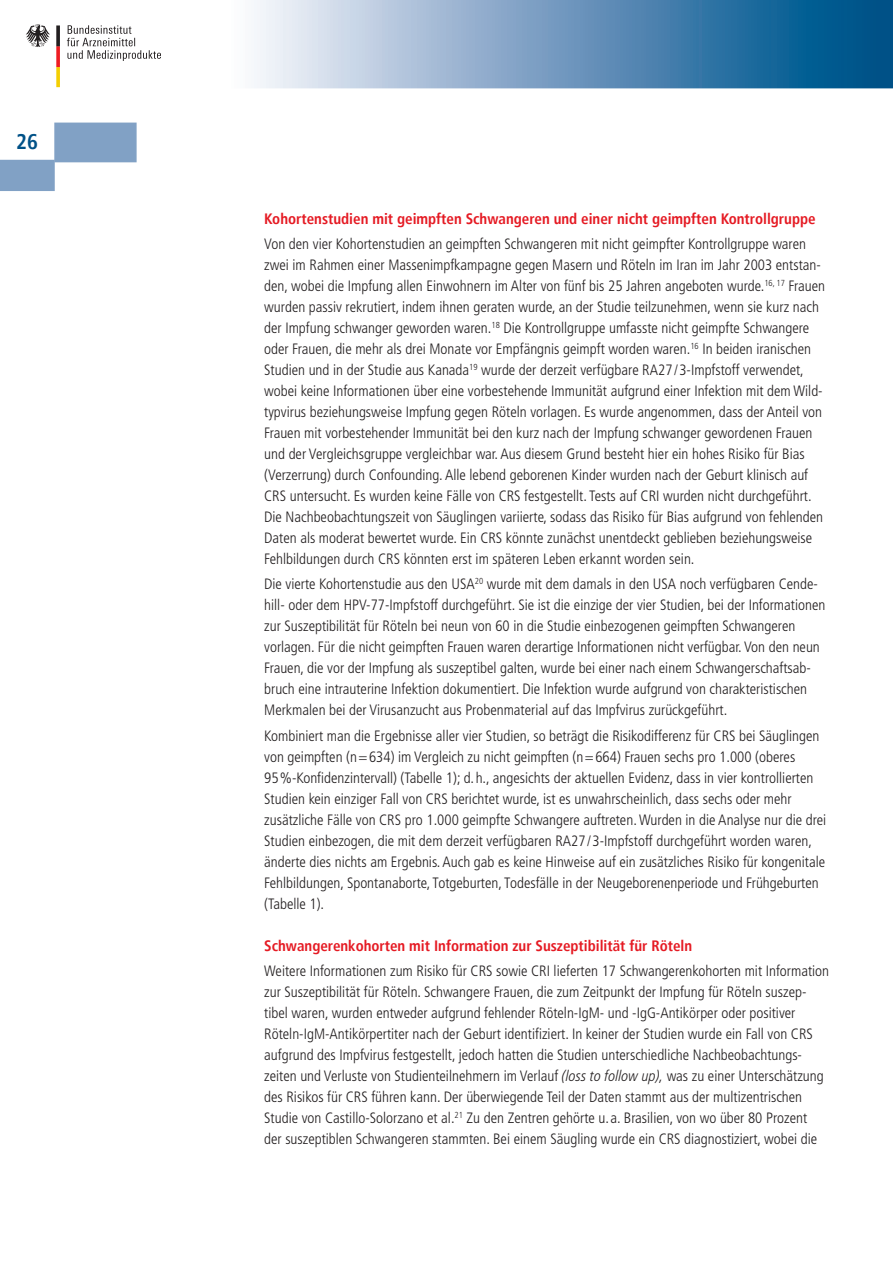
<style>
.page{position:relative;width:893px;height:1263px;background:#fff}
.page>*{position:absolute;margin:0;border:0;box-sizing:border-box;transform-origin:0 0}
.t1{font:700 condensed 21px "Frutiger";color:#005187}
.t2{font:300 condensed 15px/21px "Frutiger LT";color:#231f20}
.t3{font:700 condensed 15px "Frutiger";color:#e51a23}
.s1{font-family:"Frutiger LT Pro";font-style:italic}
</style>
<div class="page">
<svg style="left:160px;top:0;width:732px;height:88px"></svg>
<div style="left:54px;top:123px;width:83px;height:39px;background:#81a1c5;border:2px solid #81a1c5"></div>
<div style="left:0;top:160px;width:55px;height:31px;background:#81a1c5"></div>
<svg style="left:26px;top:24px;width:24px;height:23px"></svg>
<svg style="left:56px;top:25px;width:4px;height:62px"></svg>
<svg style="left:67px;top:25px;width:93px;height:36px"></svg>
<svg style="left:892px;top:0;width:1px;height:88px"></svg>
<h1 class="t1" style="left:16px;top:130px;width:23px">26</h1>
<p class="t3" style="left:264px;top:210px;width:553px">Kohortenstudien mit geimpften Schwangeren und einer nicht geimpften Kontrollgruppe</p>
<p class="t2" style="left:264px;top:234px;width:562px">Von den vier Kohortenstudien an geimpften Schwangeren mit nicht geimpfter Kontrollgruppe waren zwei im Rahmen einer Massenimpfkampagne gegen Masern und Röteln im Iran im Jahr 2003 entstan&shy;den, wobei die Impfung allen Einwohnern im Alter von fünf bis 25 Jahren angeboten wurde.<sup>16,</sup> <sup>17</sup> Frauen wurden passiv rekrutiert, indem ihnen geraten wurde, an der Studie teilzunehmen, wenn sie kurz nach der Impfung schwanger geworden waren.<sup>18</sup> Die Kontrollgruppe umfasste nicht geimpfte Schwangere oder Frauen, die mehr als drei Monate vor Empfängnis geimpft worden waren.<sup>16</sup> In beiden iranischen Studien und in der Studie aus Kanada<sup>19</sup> wurde der derzeit verfügbare RA27/3-Impfstoff verwendet, wobei keine Informationen über eine vorbestehende Immunität aufgrund einer Infektion mit dem Wild&shy;typvirus beziehungsweise Impfung gegen Röteln vorlagen. Es wurde angenommen, dass der Anteil von Frauen mit vorbestehender Immunität bei den kurz nach der Impfung schwanger gewordenen Frauen und der Vergleichsgruppe vergleichbar war. Aus diesem Grund besteht hier ein hohes Risiko für Bias (Verzerrung) durch Confounding. Alle lebend geborenen Kinder wurden nach der Geburt klinisch auf CRS untersucht. Es wurden keine Fälle von CRS festgestellt. Tests auf CRI wurden nicht durchgeführt.<br>Die Nachbeobachtungszeit von Säuglingen variierte, sodass das Risiko für Bias aufgrund von fehlenden Daten als moderat bewertet wurde. Ein CRS könnte zunächst unentdeckt geblieben beziehungsweise Fehlbildungen durch CRS könnten erst im späteren Leben erkannt worden sein.</p>
<p class="t2" style="left:264px;top:574px;width:563px">Die vierte Kohortenstudie aus den USA<sup>20</sup> wurde mit dem damals in den USA noch verfügbaren Cende&shy;hill- oder dem HPV-77-Impfstoff durchgeführt. Sie ist die einzige der vier Studien, bei der Informationen zur Suszeptibilität für Röteln bei neun von 60 in die Studie einbezogenen geimpften Schwangeren vorlagen. Für die nicht geimpften Frauen waren derartige Informationen nicht verfügbar. Von den neun Frauen, die vor der Impfung als suszeptibel galten, wurde bei einer nach einem Schwangerschaftsab&shy;bruch eine intrauterine Infektion dokumentiert. Die Infektion wurde aufgrund von charakteristischen Merkmalen bei der Virusanzucht aus Probenmaterial auf das Impfvirus zurückgeführt.</p>
<p class="t2" style="left:264px;top:725px;width:564px">Kombiniert man die Ergebnisse aller vier Studien, so beträgt die Risikodifferenz für CRS bei Säuglingen von geimpften (n=634) im Vergleich zu nicht geimpften (n=664) Frauen sechs pro 1.000 (oberes 95%-Konfidenzintervall) (Tabelle 1); d.h., angesichts der aktuellen Evidenz, dass in vier kontrollierten Studien kein einziger Fall von CRS berichtet wurde, ist es unwahrscheinlich, dass sechs oder mehr zusätzliche Fälle von CRS pro 1.000 geimpfte Schwangere auftreten. Wurden in die Analyse nur die drei Studien einbezogen, die mit dem derzeit verfügbaren RA27/3-Impfstoff durchgeführt worden waren, änderte dies nichts am Ergebnis. Auch gab es keine Hinweise auf ein zusätzliches Risiko für kongenitale Fehlbildungen, Spontanaborte, Totgeburten, Todesfälle in der Neugeborenenperiode und Frühgeburten (Tabelle 1).</p>
<p class="t3" style="left:264px;top:936px;width:429px">Schwangerenkohorten mit Information zur Suszeptibilität für Röteln</p>
<p class="t2" style="left:264px;top:960px;width:566px">Weitere Informationen zum Risiko für CRS sowie CRI lieferten 17 Schwangerenkohorten mit Information zur Suszeptibilität für Röteln. Schwangere Frauen, die zum Zeitpunkt der Impfung für Röteln suszep&shy;tibel waren, wurden entweder aufgrund fehlender Röteln-IgM- und -IgG-Antikörper oder positiver Röteln-IgM-Antikörpertiter nach der Geburt identifiziert. In keiner der Studien wurde ein Fall von CRS aufgrund des Impfvirus festgestellt, jedoch hatten die Studien unterschiedliche Nachbeobachtungs&shy;zeiten und Verluste von Studienteilnehmern im Verlauf <span class="s1">(loss to follow up),</span> was zu einer Unterschätzung des Risikos für CRS führen kann. Der überwiegende Teil der Daten stammt aus der multizentrischen Studie von Castillo-Solorzano et al.<sup>21</sup> Zu den Zentren gehörte u.a. Brasilien, von wo über 80 Prozent<br>der suszeptiblen Schwangeren stammten. Bei einem Säugling wurde ein CRS diagnostiziert, wobei die</p>
</div>
